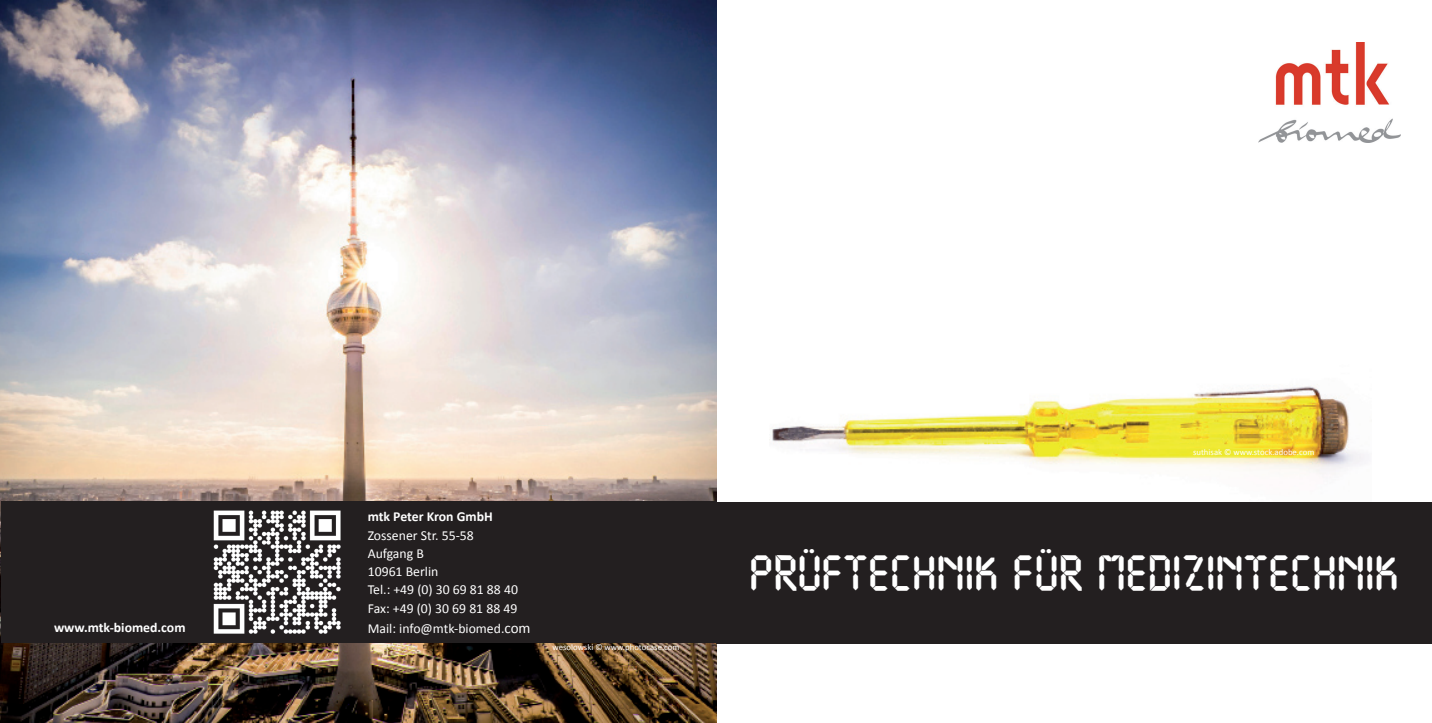
<style>
.page{position:relative;width:1432px;height:723px;background:#fff}
.page>*{position:absolute;margin:0;border:0;box-sizing:border-box;transform-origin:0 0}
.t1{font:48.75px "DJB Get Digital";color:#fff}
.t2{font:13.75px/18.2px "Calibri";color:#fff}
.t3{font:700 13.75px "Calibri";color:#fff}
.t4{font:8.75px "Calibri";color:#fff}
.s1{font-size:15px}
</style>
<div class="page">
<img style="left:1px;top:1px;width:715px;height:722px">
<div style="left:1px;top:501px;width:716px;height:142px;background:#231f20"></div>
<img style="left:213px;top:510px;width:128px;height:124px">
<img style="left:1258px;top:43px;width:142px;height:100px">
<div style="left:716px;top:502px;width:715px;height:141px;background:#231f20"></div>
<img style="left:769px;top:384px;width:596px;height:90px">
<p class="t3" style="left:368px;top:508px;width:126px">mtk Peter Kron GmbH</p>
<p class="t2" style="left:368px;top:526px;width:152px">Zossener Str. 55-58<br>Aufgang B<br>10961 Berlin<br>Tel.: +49 (0) 30 69 81 88 40<br>Fax: +49 (0) 30 69 81 88 49</p>
<p class="t3" style="left:54px;top:619px;width:133px">www.mtk-biomed.com</p>
<p class="t2" style="left:368px;top:619px;width:164px">Mail: info@mtk-biomed.<span class="s1">com</span></p>
<p class="t4" style="left:552px;top:641px;width:128px">wesolowski © www.photocase.com</p>
<p class="t4" style="left:1193px;top:446px;width:123px">suthisak © www.stock.adobe.com</p>
<h1 class="t1" style="left:749px;top:547px;width:651px">PRÜFTECHNIK FÜR MEDIZINTECHNIK</h1>
</div>
